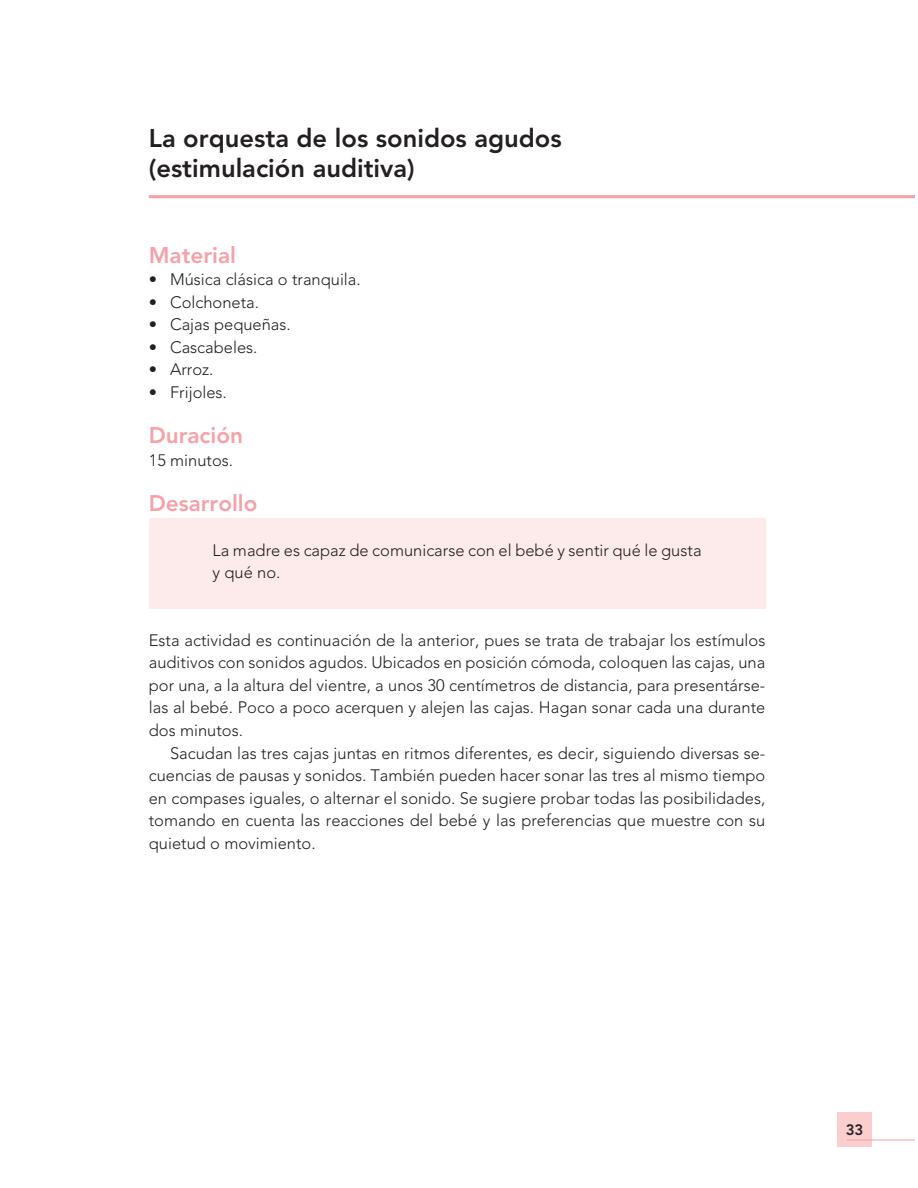
<style>
.page{position:relative;width:918px;height:1188px;background:#fff}
.page>*{position:absolute;margin:0;border:0;box-sizing:border-box;transform-origin:0 0}
.t1{font:800 25.5px/30px "Avenir";color:#231f20}
.t2{font:800 22.5px "Avenir";color:#f6a1a7}
.t3{font:300 16.5px/22.5px "Avenir";color:#231f20;text-align:justify}
.t4{font:800 15px "Avenir";color:#231f20}
</style>
<div class="page">
<div style="left:838px;top:1113px;width:34px;height:34px;background:#facece"></div>
<hr style="left:847px;top:1140px;width:67px;height:1px;background:#f6a1a7">
<div style="left:149px;top:518px;width:616px;height:90px;background:#fdeaea"></div>
<hr style="left:149px;top:195px;width:765px;height:3px;background:#f6a1a7">
<h1 class="t1" style="left:149px;top:125px;width:415px">La orquesta de los sonidos agudos (estimulación auditiva)</h1>
<h2 class="t2" style="left:149px;top:246px;width:89px">Material</h2>
<p class="t3" style="left:149px;top:270px;width:213px">• Música clásica o tranquila.</p>
<p class="t3" style="left:149px;top:292px;width:112px">• Colchoneta.</p>
<p class="t3" style="left:149px;top:315px;width:144px">• Cajas pequeñas.</p>
<p class="t3" style="left:149px;top:337px;width:110px">• Cascabeles.</p>
<p class="t3" style="left:149px;top:360px;width:66px">• Arroz.</p>
<p class="t3" style="left:149px;top:382px;width:80px">• Frijoles.</p>
<h2 class="t2" style="left:149px;top:426px;width:96px">Duración</h2>
<p class="t3" style="left:149px;top:450px;width:86px">15 minutos.</p>
<h2 class="t2" style="left:149px;top:494px;width:110px">Desarrollo</h2>
<p class="t3" style="left:213px;top:540px;width:490px">La madre es capaz de comunicarse con el bebé y sentir qué le gusta y qué no.</p>
<p class="t3" style="left:149px;top:630px;width:618px">Esta actividad es continuación de la anterior, pues se trata de trabajar los estímulos auditivos con sonidos agudos. Ubicados en posición cómoda, coloquen las cajas, una por una, a la altura del vientre, a unos 30 centímetros de distancia, para presentárse&shy;las al bebé. Poco a poco acerquen y alejen las cajas. Hagan sonar cada una durante dos minutos.</p>
<p class="t3" style="left:149px;top:743px;width:618px;text-indent:21px">Sacudan las tres cajas juntas en ritmos diferentes, es decir, siguiendo diversas se&shy;cuencias de pausas y sonidos. También pueden hacer sonar las tres al mismo tiempo en compases iguales, o alternar el sonido. Se sugiere probar todas las posibilidades, tomando en cuenta las reacciones del bebé y las preferencias que muestre con su quietud o movimiento.</p>
<p class="t4" style="left:846px;top:1124px;width:19px">33</p>
</div>
